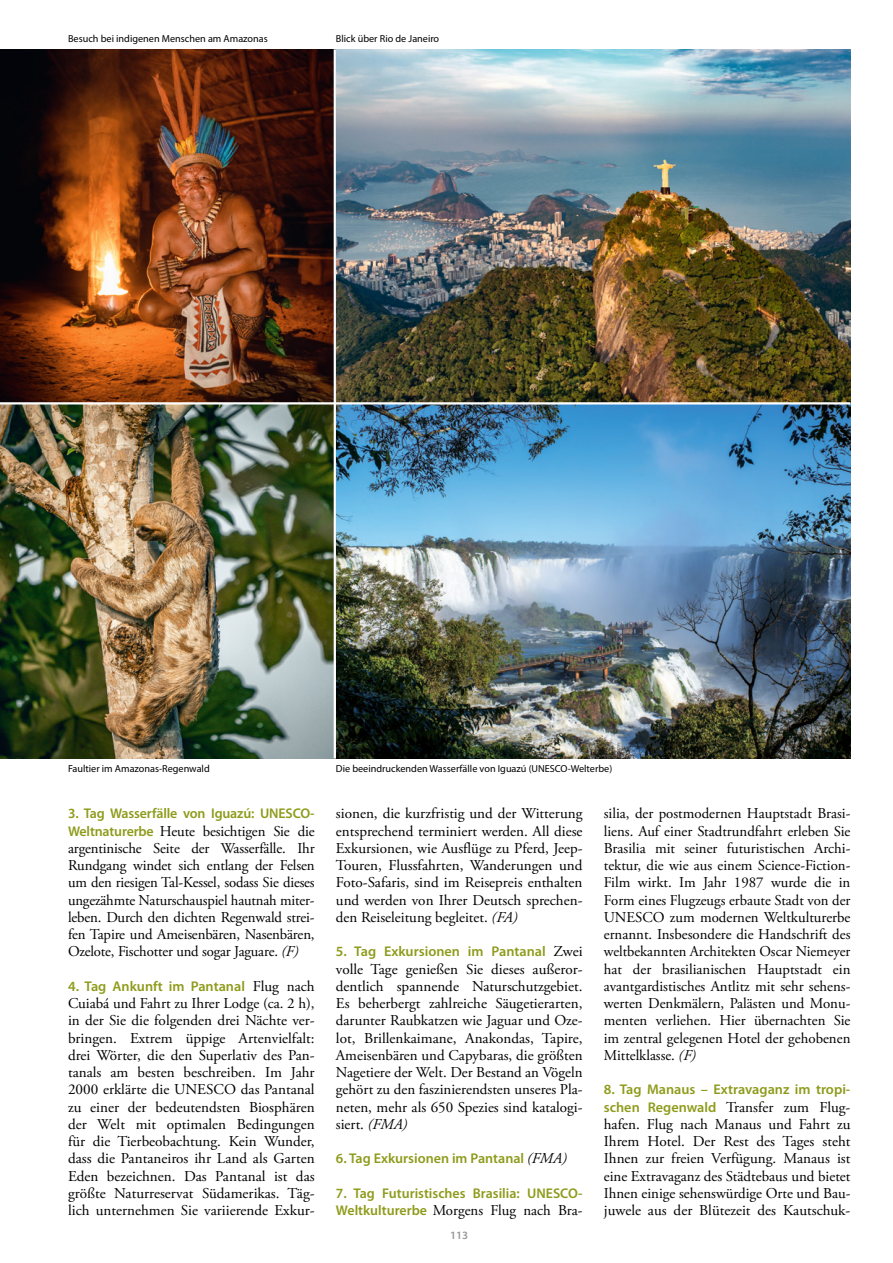
<style>
.page{position:relative;width:893px;height:1263px;background:#fff}
.page>*{position:absolute;margin:0;border:0;box-sizing:border-box;transform-origin:0 0}
.t1{font:15px/17.2px "Adobe Garamond Pro";color:#000;text-align:justify}
.t2{font:600 14.1px "Myriad Pro";color:#8e9b1a}
.t3{font:600 11.25px "Myriad Pro";color:#9a9897}
.t4{font:10.2px "Myriad Pro";color:#000}
.s1{font-family:"Myriad Pro";font-weight:600;font-size:14.1px;color:#8e9b1a}
.s2{font-style:italic}
.s3{font-family:"Adobe Garamond Pro";font-weight:400;font-size:15px;color:#000}
.s4{font-family:"Adobe Garamond Pro";font-weight:400;font-style:italic;font-size:15px;color:#000}
</style>
<div class="page">
<img style="left:1px;top:49px;width:849px;height:709px">
<img style="left:0;top:49px;width:1px;height:709px">
<hr style="left:334px;top:49px;width:2px;height:709px;background:#fff">
<hr style="left:0;top:402px;width:850px;height:2px;background:#fff">
<p class="t4" style="left:68px;top:33px;width:201px">Besuch bei indigenen Menschen am Amazonas</p>
<p class="t4" style="left:336px;top:33px;width:105px">Blick über Rio de Janeiro</p>
<p class="t4" style="left:68px;top:763px;width:143px">Faultier im Amazonas-Regenwald</p>
<p class="t2" style="left:68px;top:806px;width:248px">3. Tag Wasserfälle von Iguazú: UNESCO-</p>
<p class="t1" style="left:68px;top:823px;width:248px"><span class="s1">Weltnaturerbe</span> Heute besichtigen Sie die argentinische Seite der Wasserfälle. Ihr Rundgang windet sich entlang der Felsen um den riesigen Tal-Kessel, sodass Sie dieses ungezähmte Naturschauspiel hautnah miter&shy;leben. Durch den dichten Regenwald strei&shy;fen Tapire und Ameisenbären, Nasenbären, Ozelote, Fischotter und sogar Jaguare. <span class="s2">(F)</span></p>
<p class="t2" style="left:68px;top:978px;width:248px">4. Tag Ankunft im Pantanal <span class="s3">Flug nach</span></p>
<p class="t1" style="left:68px;top:995px;width:248px">Cuiabá und Fahrt zu Ihrer Lodge (ca. 2 h), in der Sie die folgenden drei Nächte ver&shy;bringen. Extrem üppige Artenvielfalt: drei Wörter, die den Superlativ des Pan&shy;tanals am besten beschreiben. Im Jahr 2000 erklärte die UNESCO das Pantanal zu einer der bedeutendsten Biosphären der Welt mit optimalen Bedingungen für die Tierbeobachtung. Kein Wunder, dass die Pantaneiros ihr Land als Garten Eden bezeichnen. Das Pantanal ist das größte Naturreservat Südamerikas. Täg&shy;lich unternehmen Sie variierende Exkur-</p>
<p class="t4" style="left:336px;top:763px;width:278px">Die beeindruckenden Wasserfälle von Iguazú (UNESCO-Welterbe)</p>
<p class="t1" style="left:336px;top:805px;width:248px">sionen, die kurzfristig und der Witterung entsprechend terminiert werden. All diese Exkursionen, wie Ausflüge zu Pferd, Jeep-Touren, Flussfahrten, Wanderungen und Foto-Safaris, sind im Reisepreis enthalten und werden von Ihrer Deutsch sprechen&shy;den Reiseleitung begleitet. <span class="s2">(FA)</span></p>
<p class="t2" style="left:336px;top:944px;width:248px">5. Tag Exkursionen im Pantanal <span class="s3">Zwei</span></p>
<p class="t1" style="left:336px;top:961px;width:248px">volle Tage genießen Sie dieses außeror&shy;dentlich spannende Naturschutzgebiet.<br>Es beherbergt zahlreiche Säugetierarten, darunter Raubkatzen wie Jaguar und Oze&shy;lot, Brillenkaimane, Anakondas, Tapire, Ameisenbären und Capybaras, die größten Nagetiere der Welt. Der Bestand an Vögeln gehört zu den faszinierendsten unseres Pla&shy;neten, mehr als 650 Spezies sind katalogi&shy;siert. <span class="s2">(FMA)</span></p>
<p class="t2" style="left:336px;top:1151px;width:232px">6. Tag Exkursionen im Pantanal <span class="s4">(FMA)</span></p>
<p class="t2" style="left:336px;top:1185px;width:248px">7. Tag Futuristisches Brasilia: UNESCO-</p>
<p class="t1" style="left:336px;top:1202px;width:247px"><span class="s1">Weltkulturerbe</span> Morgens Flug nach Bra-</p>
<p class="t3" style="left:450px;top:1229px;width:20px">113</p>
<p class="t1" style="left:604px;top:805px;width:248px">silia, der postmodernen Hauptstadt Brasi&shy;liens. Auf einer Stadtrundfahrt erleben Sie Brasilia mit seiner futuristischen Archi&shy;tektur, die wie aus einem Science-Fiction-Film wirkt. Im Jahr 1987 wurde die in Form eines Flugzeugs erbaute Stadt von der UNESCO zum modernen Weltkulturerbe ernannt. Insbesondere die Handschrift des weltbekannten Architekten Oscar Niemeyer hat der brasilianischen Hauptstadt ein avantgardistisches Antlitz mit sehr sehens&shy;werten Denkmälern, Palästen und Monu&shy;menten verliehen. Hier übernachten Sie im zentral gelegenen Hotel der gehobenen Mittelklasse. <span class="s2">(F)</span></p>
<p class="t2" style="left:604px;top:1082px;width:248px">8. Tag Manaus – Extravaganz im tropi-</p>
<p class="t1" style="left:604px;top:1099px;width:248px"><span class="s1">schen Regenwald</span> Transfer zum Flug&shy;hafen. Flug nach Manaus und Fahrt zu Ihrem Hotel. Der Rest des Tages steht Ihnen zur freien Verfügung. Manaus ist eine Extravaganz des Städtebaus und bietet Ihnen einige sehenswürdige Orte und Bau&shy;juwele aus der Blütezeit des Kautschuk-</p>
</div>
